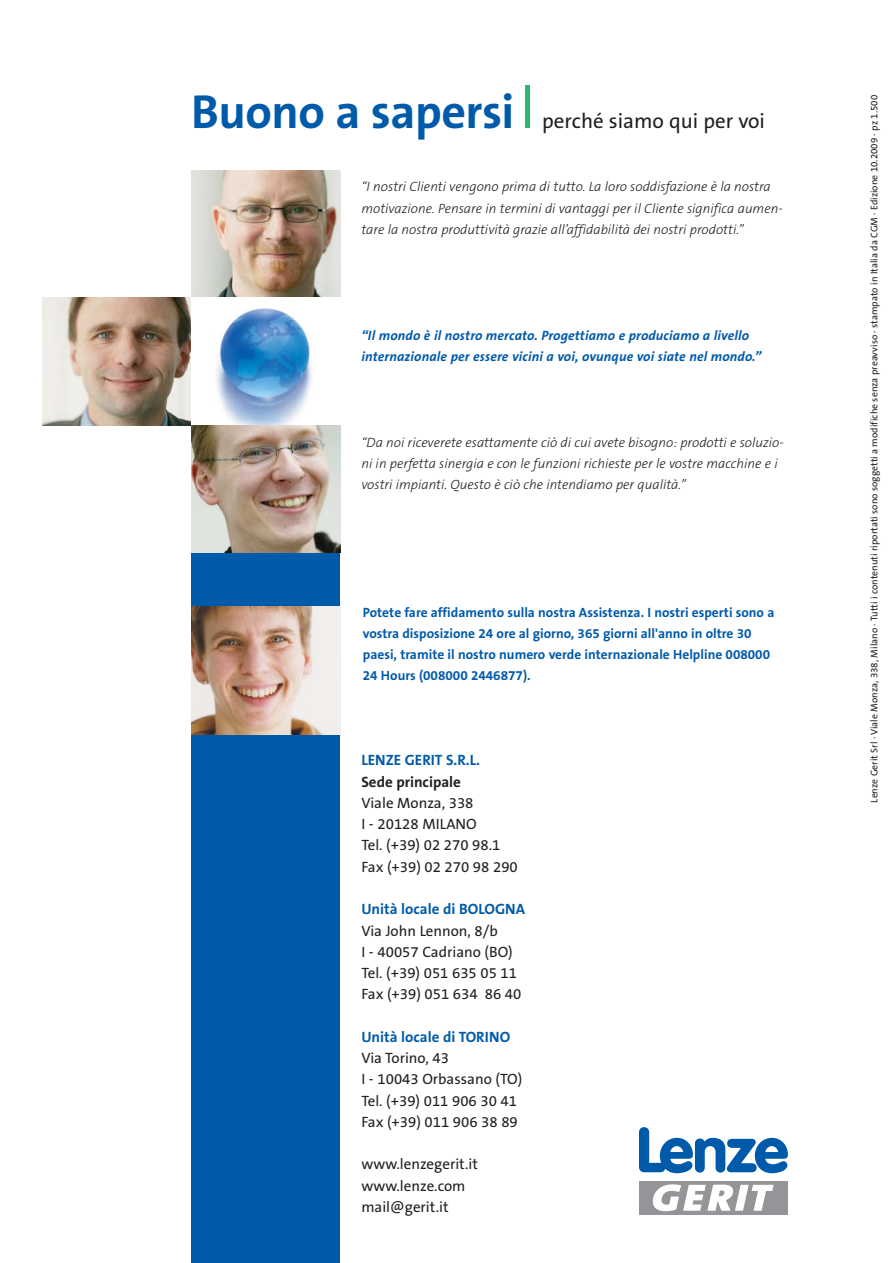
<style>
.page{position:relative;width:893px;height:1263px;background:#fff}
.page>*{position:absolute;margin:0;border:0;box-sizing:border-box;transform-origin:0 0}
.t1{font:700 48px "The Sans B7";letter-spacing:-.01em;color:#005aaa}
.t2{font:21px "The Sans B5 Plain";color:#231f20}
.t3{font:15px/21.3px "The Sans B5 Plain";color:#231f20}
.t4{font:700 15px "The Sans B7";color:#005aaa}
.t5{font:700 15px "The Sans B7";color:#231f20}
.t6{font:italic 300 13.5px/21.3px "The Sans B3";color:#231f20}
.t7{font:700 13.5px/21.3px "The Sans B7";color:#005aaa}
.t8{font:italic 700 13.5px/21.3px "The Sans B7";letter-spacing:.01em;color:#005aaa}
.t9{font:9.75px "The Sans B5 Plain";color:#231f20}
</style>
<div class="page">
<div style="left:191px;top:553px;width:149px;height:710px;background:#005aaa"></div>
<img style="left:191px;top:170px;width:149px;height:127px">
<img style="left:42px;top:298px;width:149px;height:127px">
<svg style="left:215px;top:308px;width:97px;height:117px"></svg>
<img style="left:191px;top:607px;width:149px;height:127px">
<img style="left:191px;top:425px;width:149px;height:128px">
<hr style="left:525px;top:85px;width:4px;height:43px;background:#2bb673">
<div style="left:639px;top:1181px;width:148px;height:34px;background:#939598"></div>
<svg style="left:639px;top:1127px;width:148px;height:46px"></svg>
<svg style="left:652px;top:1184px;width:121px;height:27px"></svg>
<h1 class="t1" style="left:191px;top:93px;width:324px">Buono a sapersi</h1>
<h2 class="t2" style="left:542px;top:112px;width:224px">perché siamo qui per voi</h2>
<p class="t6" style="left:361px;top:178px;width:423px">“I nostri Clienti vengono prima di tutto. La loro soddisfazione è la nostra motivazione. Pensare in termini di vantaggi per il Cliente significa aumen&shy;tare la nostra produttività grazie all’affidabilità dei nostri prodotti.”</p>
<p class="t8" style="left:361px;top:326px;width:401px">“Il mondo è il nostro mercato. Progettiamo e produciamo a livello internazionale per essere vicini a voi, ovunque voi siate nel mondo.”</p>
<p class="t6" style="left:361px;top:433px;width:424px">“Da noi riceverete esattamente ciò di cui avete bisogno: prodotti e soluzio&shy;ni in perfetta sinergia e con le funzioni richieste per le vostre macchine e i vostri impianti. Questo è ciò che intendiamo per qualità.”</p>
<p class="t7" style="left:363px;top:603px;width:413px">Potete fare affidamento sulla nostra Assistenza. I nostri esperti sono a vostra disposizione 24 ore al giorno, 365 giorni all'anno in oltre 30 paesi, tramite il nostro numero verde internazionale Helpline 008000<br>24 Hours (008000 2446877).</p>
<p class="t4" style="left:361px;top:755px;width:120px">LENZE GERIT S.R.L.</p>
<p class="t5" style="left:361px;top:776px;width:101px">Sede principale</p>
<p class="t3" style="left:361px;top:794px;width:158px">Viale Monza, 338<br>I - 20128 MILANO<br>Tel. (+39) 02 270 98.1<br>Fax (+39) 02 270 98 290</p>
<p class="t4" style="left:361px;top:903px;width:165px">Unità locale di BOLOGNA</p>
<p class="t3" style="left:361px;top:921px;width:161px">Via John Lennon, 8/b<br>I - 40057 Cadriano (BO)<br>Tel. (+39) 051 635 05 11<br>Fax (+39) 051 634 86 40</p>
<p class="t4" style="left:361px;top:1031px;width:150px">Unità locale di TORINO</p>
<p class="t3" style="left:361px;top:1049px;width:162px">Via Torino, 43<br>I - 10043 Orbassano (TO)<br>Tel. (+39) 011 906 30 41<br>Fax (+39) 011 906 38 89</p>
<p class="t3" style="left:361px;top:1155px;width:118px">www.lenzegerit.it www.lenze.com mail@gerit.it</p>
<p class="t9" style="left:870px;top:803px;width:709px;rotate:-90deg">Lenze Gerit Srl · Viale Monza, 338, Milano · Tutti i contenuti riportati sono soggetti a modifiche senza preavviso · stampato in Italia da CGM · Edizione 10.2009 · pz 1.500</p>
</div>
